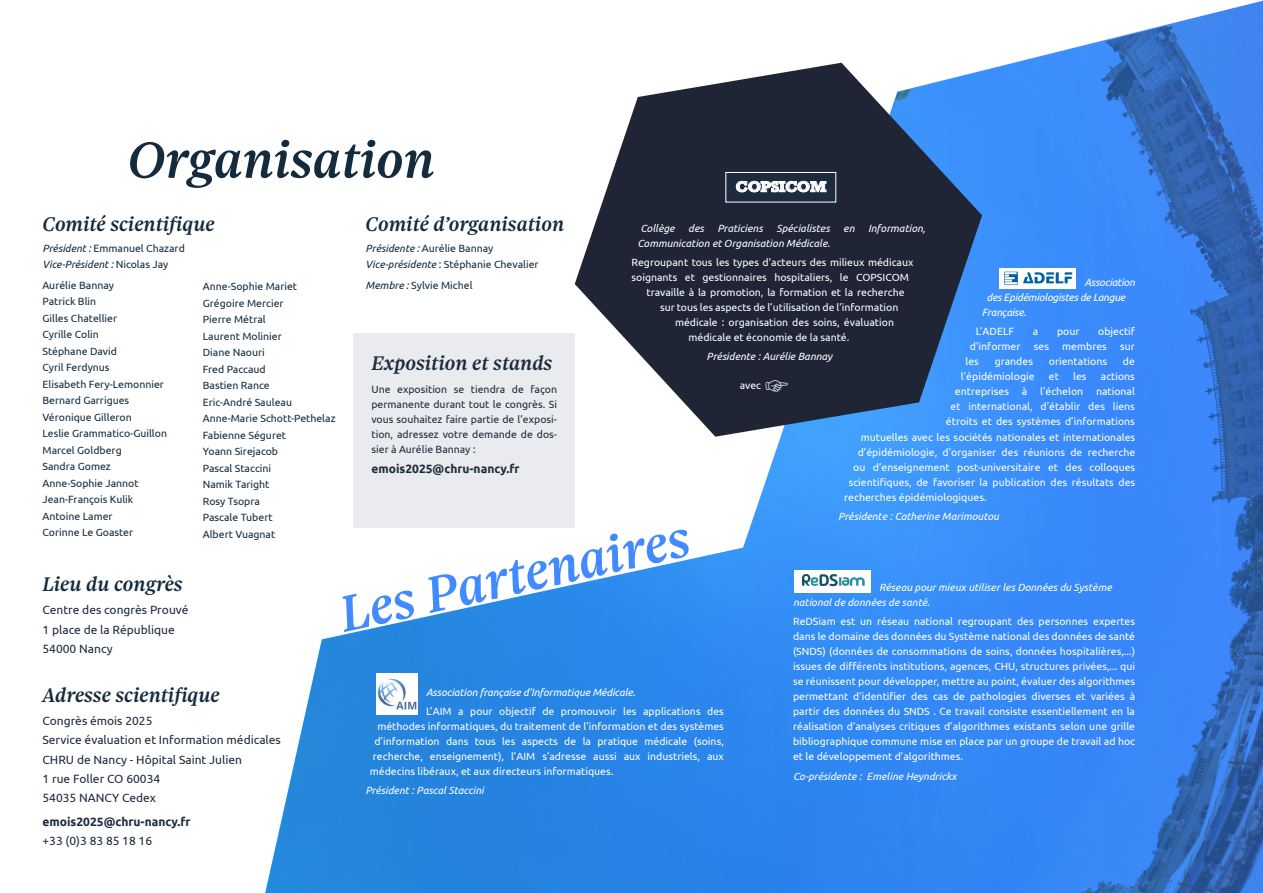
<style>
.page{position:relative;width:1263px;height:893px;background:#fff}
.page>*{position:absolute;margin:0;border:0;box-sizing:border-box;transform-origin:0 0}
.t1{font:italic 300 54px "Sole Serif Small Caption";color:#428bff}
.t2{font:italic 300 54px "Sole Serif Small Caption";color:#132b3d}
.t3{font:24px "Hira Kaku Pro W3";color:#fff}
.t4{font:italic 300 21px "Sole Serif Small Caption";color:#132b3d}
.t5{font:italic 300 21px "Sole Serif Small Caption";color:#1c2b3d}
.t6{font:700 13.95px "Rockwell";color:#fff}
.t7{font:12px "Ubuntu";color:#1c2b3d}
.t8{font:700 12px "Ubuntu";color:#1c2b3d}
.t9{font:10.5px/15px "Ubuntu";color:#fff;text-align:justify}
.t10{font:10.5px "Ubuntu";color:#132b3d}
.t11{font:italic 10.5px/15px "Ubuntu";color:#fff}
.t12{font:10.5px/15px "Ubuntu";color:#1c2b3d;text-align:justify}
.t13{font:italic 10.5px "Ubuntu";letter-spacing:-.02em;color:#fff}
.t14{font:italic 10.5px "Ubuntu";color:#132b3d}
.s1{font-style:italic}
.s2{font-style:normal}
</style>
<div class="page">
<img style="left:265px;top:1px;width:998px;height:892px">
<svg style="left:575px;top:63px;width:407px;height:374px;fill:#202536"></svg>
<div style="left:726px;top:172px;width:110px;height:30px;background:#1c2b3d;border:1px solid #fff"></div>
<div style="left:794px;top:570px;width:77px;height:22px;background:#fff"></div>
<img style="left:802px;top:574px;width:63px;height:13px">
<div style="left:999px;top:268px;width:77px;height:20px;background:#fff"></div>
<svg style="left:1004px;top:272px;width:68px;height:13px"></svg>
<img style="left:376px;top:673px;width:41px;height:41px">
<div style="left:353px;top:333px;width:222px;height:194px;background:#eaebee"></div>
<p class="t2" style="left:128px;top:123px;width:309px">Organisation</p>
<h3 class="t6" style="left:736px;top:178px;width:92px">COPSICOM</h3>
<p class="t4" style="left:43px;top:210px;width:174px">Comité scientifique</p>
<p class="t10" style="left:43px;top:241px;width:144px"><span class="s1">Président :</span> Emmanuel Chazard</p>
<p class="t14" style="left:43px;top:258px;width:127px">Vice-Président : <span class="s2">Nicolas Jay</span></p>
<p class="t10" style="left:43px;top:279px;width:73px">Aurélie Bannay</p>
<p class="t10" style="left:43px;top:295px;width:55px">Patrick Blin</p>
<p class="t10" style="left:43px;top:312px;width:76px">Gilles Chatellier</p>
<p class="t10" style="left:43px;top:328px;width:58px">Cyrille Colin</p>
<p class="t10" style="left:43px;top:345px;width:76px">Stéphane David</p>
<p class="t10" style="left:43px;top:361px;width:69px">Cyril Ferdynus</p>
<p class="t10" style="left:43px;top:378px;width:123px">Elisabeth Fery-Lemonnier</p>
<p class="t10" style="left:43px;top:394px;width:88px">Bernard Garrigues</p>
<p class="t10" style="left:43px;top:411px;width:91px">Véronique Gilleron</p>
<p class="t10" style="left:43px;top:427px;width:126px">Leslie Grammatico-Guillon</p>
<p class="t10" style="left:43px;top:444px;width:81px">Marcel Goldberg</p>
<p class="t10" style="left:43px;top:460px;width:70px">Sandra Gomez</p>
<p class="t10" style="left:43px;top:477px;width:98px">Anne-Sophie Jannot</p>
<p class="t10" style="left:43px;top:493px;width:92px">Jean-François Kulik</p>
<p class="t10" style="left:43px;top:510px;width:72px">Antoine Lamer</p>
<p class="t10" style="left:43px;top:526px;width:92px">Corinne Le Goaster</p>
<p class="t1" style="left:332px;top:577px;width:359px;rotate:-12deg">Les Partenaires</p>
<p class="t4" style="left:366px;top:210px;width:200px">Comité d’organisation</p>
<p class="t10" style="left:366px;top:241px;width:129px"><span class="s1">Présidente :</span> Aurélie Bannay</p>
<p class="t10" style="left:366px;top:258px;width:174px"><span class="s1">Vice-présidente</span> : Stéphanie Chevalier</p>
<p class="t10" style="left:366px;top:279px;width:108px"><span class="s1">Membre :</span> Sylvie Michel</p>
<p class="t11" style="left:640px;top:220px;width:36px">Collège</p>
<p class="t11" style="left:688px;top:220px;width:17px">des</p>
<p class="t11" style="left:717px;top:220px;width:47px">Praticiens</p>
<p class="t11" style="left:776px;top:220px;width:55px">Spécialistes</p>
<p class="t11" style="left:843px;top:220px;width:13px">en</p>
<p class="t11" style="left:868px;top:220px;width:59px">Information,</p>
<p class="t11" style="left:637px;top:235px;width:194px">Communication et Organisation Médicale.</p>
<p class="t9" style="left:631px;top:255px;width:283px">Regroupant tous les types d’acteurs des milieux médicaux</p>
<p class="t9" style="left:631px;top:270px;width:279px">soignants et gestionnaires hospitaliers, le COPSICOM</p>
<p class="t9" style="left:646px;top:285px;width:260px">travaille à la promotion, la formation et la recherche</p>
<p class="t9" style="left:660px;top:300px;width:240px">sur tous les aspects de l’utilisation de l’information</p>
<p class="t9" style="left:675px;top:315px;width:220px">médicale : organisation des soins, évaluation</p>
<p class="t9" style="left:688px;top:330px;width:162px">médicale et économie de la santé.</p>
<p class="t11" style="left:706px;top:349px;width:127px">Présidente : Aurélie Bannay</p>
<p class="t13" style="left:1084px;top:276px;width:52px">Association</p>
<p class="t13" style="left:986px;top:291px;width:140px">des Epidémiologistes de Langue</p>
<p class="t13" style="left:982px;top:306px;width:46px">Française.</p>
<p class="t9" style="left:976px;top:324px;width:40px">L’ADELF</p>
<p class="t9" style="left:1033px;top:324px;width:7px">a</p>
<p class="t9" style="left:1057px;top:324px;width:24px">pour</p>
<p class="t9" style="left:1098px;top:324px;width:38px">objectif</p>
<p class="t9" style="left:970px;top:339px;width:52px">d’informer</p>
<p class="t9" style="left:1034px;top:339px;width:17px">ses</p>
<p class="t9" style="left:1062px;top:339px;width:46px">membres</p>
<p class="t9" style="left:1120px;top:339px;width:16px">sur</p>
<p class="t9" style="left:965px;top:354px;width:15px">les</p>
<p class="t9" style="left:995px;top:354px;width:40px">grandes</p>
<p class="t9" style="left:1049px;top:354px;width:60px">orientations</p>
<p class="t9" style="left:1123px;top:354px;width:14px">de</p>
<p class="t9" style="left:961px;top:369px;width:75px">l’épidémiologie</p>
<p class="t9" style="left:1049px;top:369px;width:12px">et</p>
<p class="t9" style="left:1073px;top:369px;width:15px">les</p>
<p class="t10" style="left:203px;top:280px;width:96px">Anne-Sophie Mariet</p>
<p class="t10" style="left:203px;top:297px;width:82px">Grégoire Mercier</p>
<p class="t10" style="left:203px;top:313px;width:64px">Pierre Métral</p>
<p class="t10" style="left:203px;top:330px;width:81px">Laurent Molinier</p>
<p class="t10" style="left:203px;top:346px;width:64px">Diane Naouri</p>
<p class="t10" style="left:203px;top:363px;width:64px">Fred Paccaud</p>
<p class="t10" style="left:203px;top:379px;width:68px">Bastien Rance</p>
<p class="t10" style="left:203px;top:396px;width:91px">Eric-André Sauleau</p>
<p class="t10" style="left:203px;top:412px;width:134px">Anne-Marie Schott-Pethelaz</p>
<p class="t10" style="left:203px;top:429px;width:85px">Fabienne Séguret</p>
<p class="t10" style="left:203px;top:445px;width:77px">Yoann Sirejacob</p>
<p class="t10" style="left:203px;top:462px;width:70px">Pascal Staccini</p>
<p class="t10" style="left:203px;top:478px;width:68px">Namik Taright</p>
<p class="t10" style="left:203px;top:495px;width:59px">Rosy Tsopra</p>
<p class="t10" style="left:203px;top:511px;width:71px">Pascale Tubert</p>
<p class="t10" style="left:203px;top:528px;width:74px">Albert Vuagnat</p>
<p class="t5" style="left:371px;top:349px;width:182px">Exposition et stands</p>
<p class="t12" style="left:371px;top:382px;width:187px">Une exposition se tiendra de façon permanente durant tout le congrès. Si vous souhaitez faire partie de l’exposi&shy;tion, adressez votre demande de dos&shy;sier à Aurélie Bannay :</p>
<p class="t8" style="left:371px;top:461px;width:149px">emois2025@chru-nancy.fr</p>
<p class="t9" style="left:946px;top:369px;width:191px;text-align:right">actions<br>entreprises à l’échelon national et international, d’établir des liens étroits et des systèmes d’informations</p>
<p class="t9" style="left:740px;top:377px;width:23px">avec</p>
<p class="t3" style="left:765px;top:364px;width:25px">☞</p>
<p class="t9" style="left:861px;top:429px;width:276px">mutuelles avec les sociétés nationales et internationales</p>
<p class="t9" style="left:858px;top:444px;width:279px">d’épidémiologie, d’organiser des réunions de recherche</p>
<p class="t9" style="left:853px;top:459px;width:284px">ou d’enseignement post-universitaire et des colloques</p>
<p class="t9" style="left:849px;top:474px;width:288px">scientifiques, de favoriser la publication des résultats des</p>
<p class="t9" style="left:844px;top:489px;width:144px">recherches épidémiologiques.</p>
<p class="t11" style="left:838px;top:509px;width:162px">Présidente : Catherine Marimoutou</p>
<p class="t4" style="left:43px;top:570px;width:142px">Lieu du congrès</p>
<p class="t7" style="left:43px;top:603px;width:147px">Centre des congrès Prouvé</p>
<p class="t7" style="left:43px;top:622px;width:134px">1 place de la République</p>
<p class="t7" style="left:43px;top:641px;width:72px">54000 Nancy</p>
<p class="t4" style="left:43px;top:680px;width:179px">Adresse scientifique</p>
<p class="t7" style="left:43px;top:714px;width:111px">Congrès émois 2025</p>
<p class="t7" style="left:43px;top:733px;width:240px">Service évaluation et Information médicales</p>
<p class="t7" style="left:43px;top:752px;width:201px">CHRU de Nancy - Hôpital Saint Julien</p>
<p class="t7" style="left:43px;top:771px;width:119px">1 rue Foller CO 60034</p>
<p class="t7" style="left:43px;top:791px;width:115px">54035 NANCY Cedex</p>
<p class="t8" style="left:43px;top:814px;width:149px">emois2025@chru-nancy.fr</p>
<p class="t7" style="left:43px;top:833px;width:111px">+33 (0)3 83 85 18 16</p>
<p class="t11" style="left:793px;top:580px;width:320px;text-indent:86px">Réseau pour mieux utiliser les Données du Système national de données de santé.</p>
<p class="t9" style="left:793px;top:614px;width:344px">ReDSiam est un réseau national regroupant des personnes expertes dans le domaine des données du Système national des données de santé (SNDS) (données de consommations de soins, données hospitalières,...) issues de différents institutions, agences, CHU, structures privées,... qui se réunissent pour développer, mettre au point, évaluer des algorithmes permettant d’identifier des cas de pathologies diverses et variées à partir des données du SNDS . Ce travail consiste essentiellement en la réalisation d’analyses critiques d’algorithmes existants selon une grille bibliographique commune mise en place par un groupe de travail ad hoc et le développement d’algorithmes.</p>
<p class="t11" style="left:793px;top:768px;width:165px">Co-présidente : Emeline Heyndrickx</p>
<p class="t11" style="left:426px;top:684px;width:211px">Association française d’Informatique Médicale.</p>
<p class="t9" style="left:426px;top:703px;width:299px">L’AIM a pour objectif de promouvoir les applications des</p>
<p class="t9" style="left:377px;top:718px;width:348px">méthodes informatiques, du traitement de l’information et des systèmes</p>
<p class="t9" style="left:374px;top:733px;width:351px">d’information dans tous les aspects de la pratique médicale (soins,</p>
<p class="t9" style="left:373px;top:748px;width:353px">recherche, enseignement), l’AIM s’adresse aussi aux industriels, aux</p>
<p class="t9" style="left:370px;top:763px;width:245px">médecins libéraux, et aux directeurs informatiques.</p>
<p class="t11" style="left:365px;top:783px;width:120px">Président : Pascal Staccini</p>
</div>
